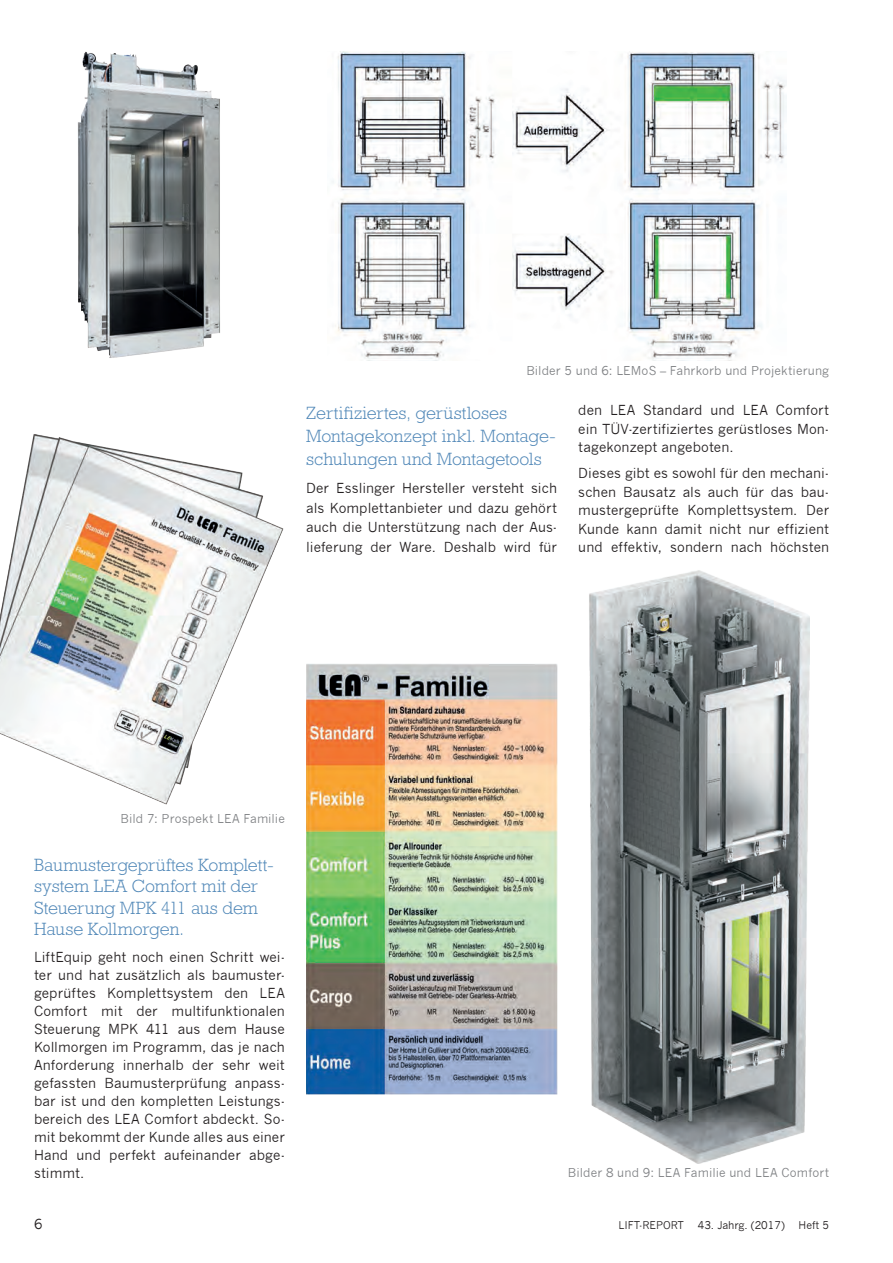
<style>
.page{position:relative;width:893px;height:1263px;background:#fff}
.page>*{position:absolute;margin:0;border:0;box-sizing:border-box;transform-origin:0 0}
.t1{font:300 18px/21.6px "Rockwell";letter-spacing:-.005em;color:#4d85b6}
.t2{font:13.5px/18px "News Gothic";letter-spacing:.005em;color:#231f20;text-align:justify}
.t3{font:12px "News Gothic";letter-spacing:.01em;color:#808285}
.t4{font:10.5px "News Gothic";color:#231f20}
</style>
<div class="page">
<img style="left:77px;top:51px;width:143px;height:307px">
<img style="left:332px;top:51px;width:454px;height:309px">
<img style="left:0;top:434px;width:284px;height:371px">
<img style="left:306px;top:664px;width:251px;height:430px">
<img style="left:589px;top:570px;width:220px;height:593px">
<p class="t3" style="left:526px;top:363px;width:304px">Bilder 5 und 6: LEMoS – Fahrkorb und Projektierung</p>
<h1 class="t1" style="left:306px;top:401px;width:251px;line-height:23.1px">Zertifiziertes, gerüstloses<br>Montagekonzept inkl. Montage&shy;schulungen und Montagetools</h1>
<p class="t2" style="left:306px;top:479px;width:252px;line-height:19.5px">Der Esslinger Hersteller versteht sich als Komplettanbieter und dazu gehört auch die Unterstützung nach der Aus&shy;lieferung der Ware. Deshalb wird für</p>
<p class="t2" style="left:578px;top:401px;width:252px;line-height:18.5px">den LEA Standard und LEA Comfort ein TÜV-zertifiziertes gerüstloses Mon&shy;tagekonzept angeboten.</p>
<p class="t2" style="left:578px;top:464px;width:252px;line-height:18.5px">Dieses gibt es sowohl für den mechani&shy;schen Bausatz als auch für das bau&shy;mustergeprüfte Komplettsystem. Der Kunde kann damit nicht nur effizient und effektiv, sondern nach höchsten</p>
<p class="t3" style="left:121px;top:812px;width:166px">Bild 7: Prospekt LEA Familie</p>
<h1 class="t1" style="left:34px;top:854px;width:241px">Baumustergeprüftes Komplett&shy;system LEA Comfort mit der<br>Steuerung MPK 411 aus dem<br>Hause Kollmorgen.</h1>
<p class="t2" style="left:34px;top:948px;width:252px">LiftEquip geht noch einen Schritt wei&shy;ter und hat zusätzlich als baumuster&shy;geprüftes Komplettsystem den LEA Comfort mit der multifunktionalen Steuerung MPK 411 aus dem Hause Kollmorgen im Programm, das je nach Anforderung innerhalb der sehr weit gefassten Baumusterprüfung anpass&shy;bar ist und den kompletten Leistungs&shy;bereich des LEA Comfort abdeckt. So&shy;mit bekommt der Kunde alles aus einer Hand und perfekt aufeinander abge&shy;stimmt.</p>
<p class="t3" style="left:568px;top:1166px;width:263px">Bilder 8 und 9: LEA Familie und LEA Comfort</p>
<p class="t2" style="left:34px;top:1215px;width:10px">6</p>
<p class="t4" style="left:618px;top:1219px;width:67px">LIFT-REPORT</p>
<p class="t4" style="left:698px;top:1219px;width:89px">43. Jahrg. (2017)</p>
<p class="t4" style="left:799px;top:1219px;width:32px">Heft 5</p>
</div>
